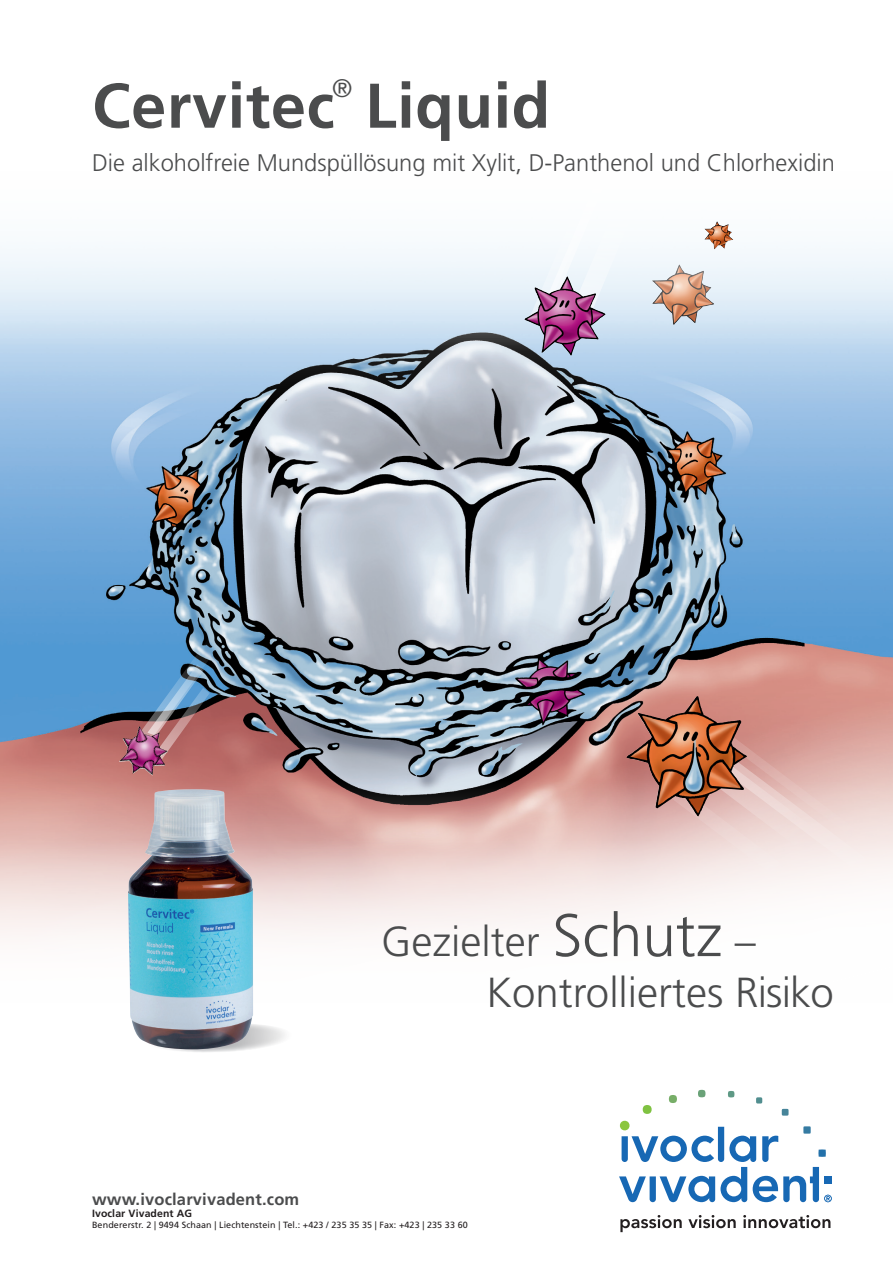
<style>
.page{position:relative;width:893px;height:1263px;background:#fff}
.page>*{position:absolute;margin:0;border:0;box-sizing:border-box;transform-origin:0 0}
.t1{font:700 63px "Frutiger";letter-spacing:.01em;color:#4b4c4d}
.t2{font:300 42px/50.4px "Frutiger";color:#4b4c4d}
.t3{font:300 25.35px "Frutiger";color:#4b4c4d}
.t4{font:300 24px "Frutiger";color:#4b4c4d}
.t5{font:700 16.5px "Frutiger";letter-spacing:.01em;color:#4b4c4d}
.t6{font:700 10.5px "Frutiger";letter-spacing:.01em;color:#231f20}
.t7{font:9px "Frutiger";letter-spacing:.01em;color:#231f20}
.s1{font-size:60px}
</style>
<div class="page">
<svg style="left:624px;top:1190px;width:208px;height:12px"></svg>
<svg style="left:620px;top:1215px;width:62px;height:17px"></svg>
<svg style="left:688px;top:1215px;width:48px;height:13px"></svg>
<svg style="left:743px;top:1215px;width:87px;height:13px"></svg>
<img style="left:0;top:406px;width:893px;height:277px">
<svg style="left:0;top:350px;width:893px;height:56px;background:#a8bfd7"></svg>
<svg style="left:0;top:683px;width:893px;height:507px"></svg>
<svg style="left:137px;top:633px;width:86px;height:126px;background:#757d98"></svg>
<img style="left:119px;top:726px;width:27px;height:48px">
<svg style="left:668px;top:713px;width:224px;height:219px"></svg>
<img style="left:638px;top:696px;width:58px;height:42px">
<div style="left:0;top:170px;width:893px;height:180px;background:linear-gradient(to bottom,#fff,#c8dbeb)"></div>
<img style="left:524px;top:280px;width:71px;height:76px">
<svg style="left:144px;top:1022px;width:150px;height:32px"></svg>
<img style="left:128px;top:789px;width:125px;height:260px">
<img style="left:704px;top:221px;width:29px;height:28px">
<h3 class="t3" style="left:332px;top:73px;width:22px">®</h3>
<h1 class="t1" style="left:92px;top:69px;width:460px">Cervitec Liquid</h1>
<h3 class="t4" style="left:92px;top:149px;width:744px">Die alkoholfreie Mundspüllösung mit Xylit, D-Panthenol und Chlorhexidin</h3>
<h2 class="t2" style="left:486px;top:917px;width:349px;text-indent:-105px">Gezielter <span class="s1">Schutz</span> –<br>Kontrolliertes Risiko</h2>
<h3 class="t5" style="left:92px;top:1189px;width:209px">www.ivoclarvivadent.com</h3>
<p class="t6" style="left:92px;top:1207px;width:102px">Ivoclar Vivadent AG</p>
<p class="t7" style="left:92px;top:1219px;width:377px">Bendererstr. 2 | 9494 Schaan | Liechtenstein | Tel.: +423 / 235 35 35 | Fax: +423 | 235 33 60</p>
</div>
